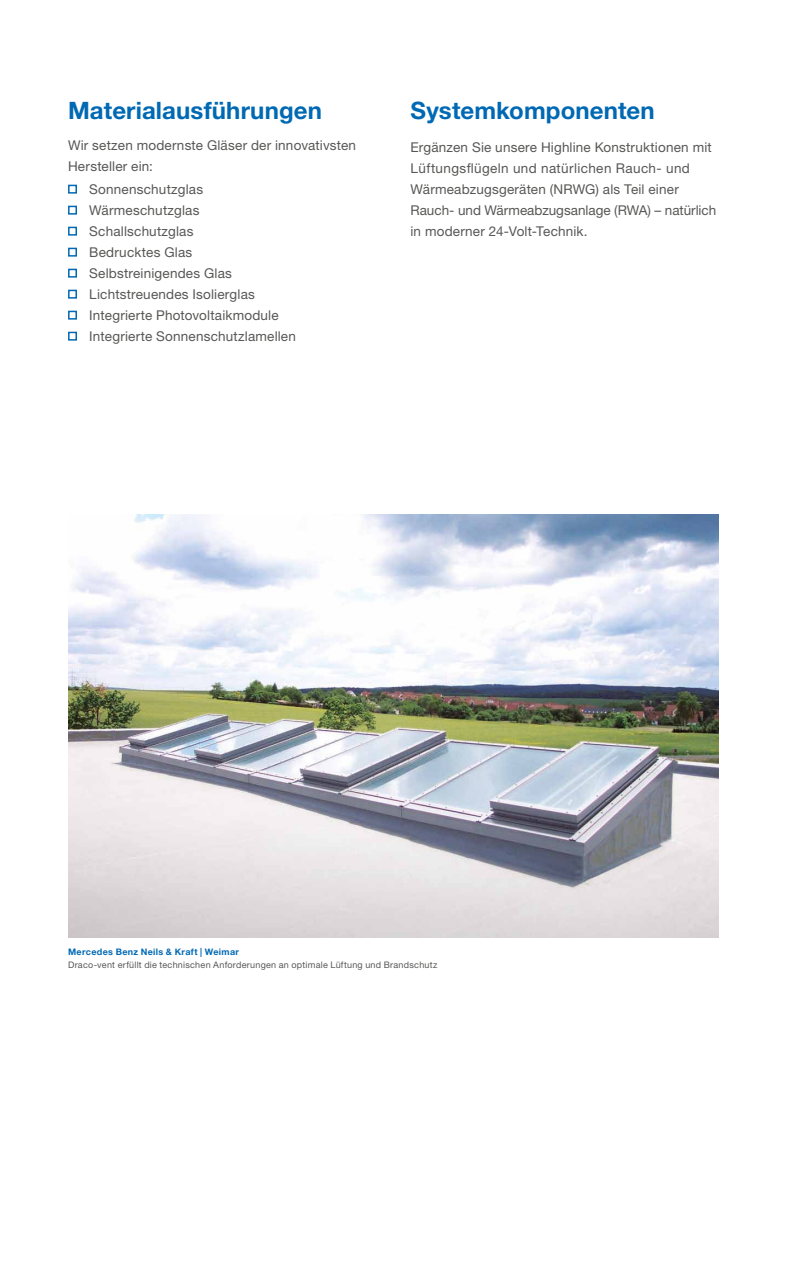
<style>
.page{position:relative;width:787px;height:1263px;background:#fff}
.page>*{position:absolute;margin:0;border:0;box-sizing:border-box;transform-origin:0 0}
.t1{font:700 24px "Helvetica Neue LT Pro";letter-spacing:.005em;color:#0069b4}
.t2{font:13.5px/21px "Helvetica Neue LT Pro";letter-spacing:.015em;color:#575756}
.t3{font:9px "Helvetica Neue LT Pro";letter-spacing:.03em;color:#575756}
.t4{font:700 9px "Helvetica Neue LT Pro";letter-spacing:.035em;color:#0069b4}
</style>
<div class="page">
<div style="left:68px;top:185px;width:9px;height:9px;border:2px solid #0069b4"></div>
<div style="left:68px;top:206px;width:9px;height:9px;border:2px solid #0069b4"></div>
<div style="left:68px;top:227px;width:9px;height:9px;border:2px solid #0069b4"></div>
<div style="left:68px;top:248px;width:9px;height:9px;border:2px solid #0069b4"></div>
<div style="left:68px;top:269px;width:9px;height:9px;border:2px solid #0069b4"></div>
<div style="left:68px;top:290px;width:9px;height:9px;border:2px solid #0069b4"></div>
<div style="left:68px;top:311px;width:9px;height:9px;border:2px solid #0069b4"></div>
<div style="left:68px;top:332px;width:9px;height:9px;border:2px solid #0069b4"></div>
<img style="left:68px;top:515px;width:651px;height:422px">
<h1 class="t1" style="left:68px;top:95px;width:255px">Materialausführungen</h1>
<p class="t2" style="left:68px;top:134px;width:289px">Wir setzen modernste Gläser der innovativsten<br>Hersteller ein:</p>
<p class="t2" style="left:89px;top:178px;width:208px">Sonnenschutzglas<br>Wärmeschutzglas<br>Schallschutzglas<br>Bedrucktes Glas<br>Selbstreinigendes Glas<br>Lichtstreuendes Isolierglas<br>Integrierte Photovoltaikmodule<br>Integrierte Sonnenschutzlamellen</p>
<h1 class="t1" style="left:410px;top:95px;width:246px">Systemkomponenten</h1>
<p class="t2" style="left:410px;top:136px;width:307px">Ergänzen Sie unsere Highline Konstruktionen mit Lüftungsflügeln und natürlichen Rauch- und Wärmeabzugsgeräten (NRWG) als Teil einer Rauch- und Wärmeabzugsanlage (RWA) – natürlich in moderner 24-Volt-Technik.</p>
<p class="t4" style="left:68px;top:946px;width:172px">Mercedes Benz Neils &amp; Kraft | Weimar</p>
<p class="t3" style="left:68px;top:959px;width:371px">Draco-vent erfüllt die technischen Anforderungen an optimale Lüftung und Brandschutz</p>
</div>
